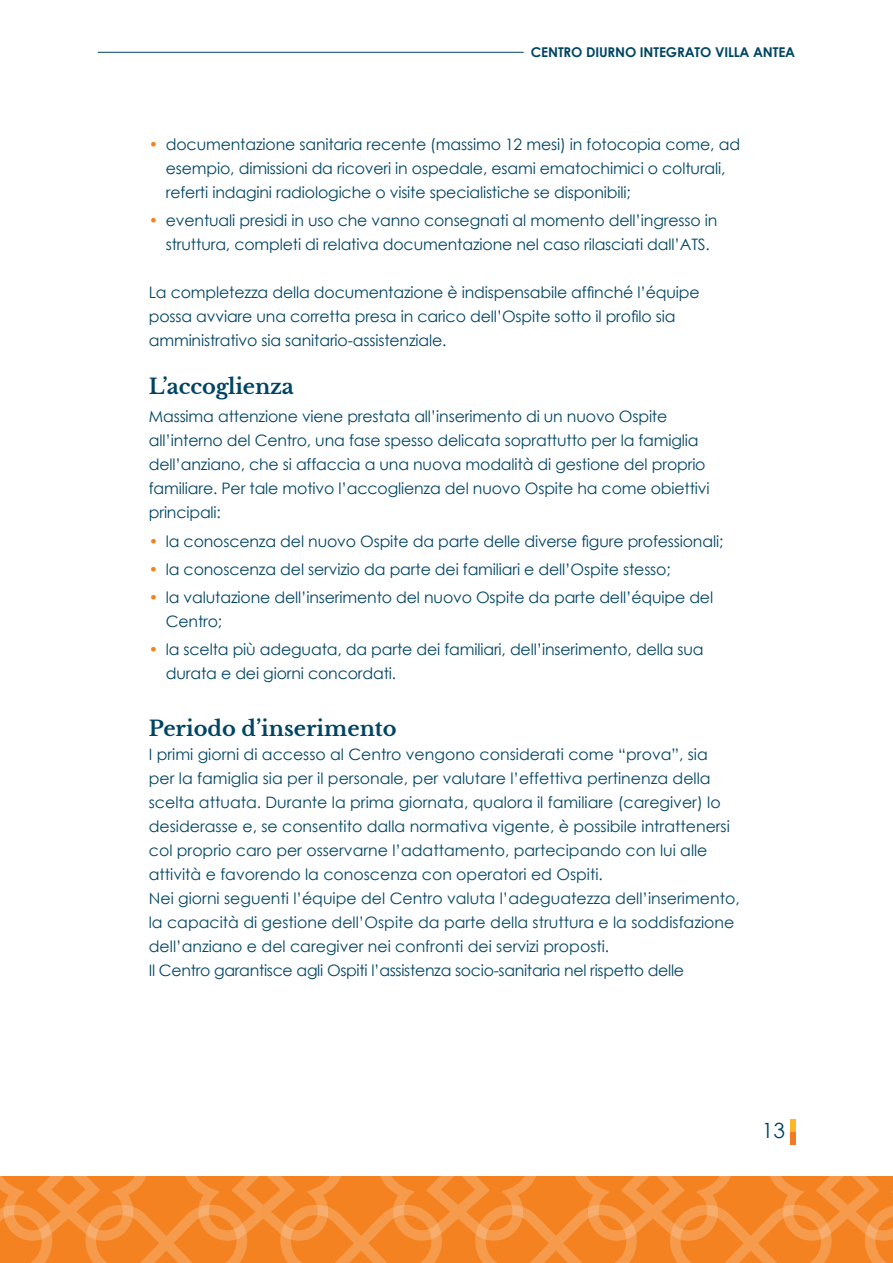
<style>
.page{position:relative;width:893px;height:1263px;background:#fff}
.page>*{position:absolute;margin:0;border:0;box-sizing:border-box;transform-origin:0 0}
.t1{font:700 21px "Libre Baskerville";color:#004563}
.t2{font:21px "Century Gothic";color:#004563}
.t3{font:15.75px/24px "Century Gothic";letter-spacing:-.01em;color:#004563}
.t4{font:700 13.5px "Century Gothic";letter-spacing:-.01em;color:#004563}
.s1{color:#f58220}
</style>
<div class="page">
<svg style="left:0;top:1176px;width:893px;height:87px;background:#f58b31"></svg>
<hr style="left:98px;top:52px;width:426px;height:1px;background:#004563">
<div style="left:790px;top:1132px;width:5px;height:12px;background:#f47b23"></div>
<div style="left:790px;top:1119px;width:5px;height:13px;background:#fdb728"></div>
<p class="t4" style="left:531px;top:42px;width:266px">CENTRO DIURNO INTEGRATO VILLA ANTEA</p>
<p class="t3" style="left:166px;top:132px;width:576px;text-indent:-17px"><span class="s1">•</span> documentazione sanitaria recente (massimo 12 mesi) in fotocopia come, ad esempio, dimissioni da ricoveri in ospedale, esami ematochimici o colturali, referti indagini radiologiche o visite specialistiche se disponibili;</p>
<p class="t3" style="left:166px;top:208px;width:553px;text-indent:-17px"><span class="s1">•</span> eventuali presidi in uso che vanno consegnati al momento dell’ingresso in struttura, completi di relativa documentazione nel caso rilasciati dall’ATS.</p>
<p class="t3" style="left:149px;top:280px;width:552px">La completezza della documentazione è indispensabile affinché l’équipe possa avviare una corretta presa in carico dell’Ospite sotto il profilo sia amministrativo sia sanitario-assistenziale.</p>
<h1 class="t1" style="left:149px;top:374px;width:147px">L’accoglienza</h1>
<p class="t3" style="left:149px;top:404px;width:562px">Massima attenzione viene prestata all’inserimento di un nuovo Ospite all’interno del Centro, una fase spesso delicata soprattutto per la famiglia dell’anziano, che si affaccia a una nuova modalità di gestione del proprio familiare. Per tale motivo l’accoglienza del nuovo Ospite ha come obiettivi principali:</p>
<p class="t3" style="left:149px;top:529px;width:576px"><span class="s1">•</span> la conoscenza del nuovo Ospite da parte delle diverse figure professionali;</p>
<p class="t3" style="left:149px;top:557px;width:523px"><span class="s1">•</span> la conoscenza del servizio da parte dei familiari e dell’Ospite stesso;</p>
<p class="t3" style="left:166px;top:585px;width:549px;text-indent:-17px"><span class="s1">•</span> la valutazione dell’inserimento del nuovo Ospite da parte dell’équipe del<br>Centro;</p>
<p class="t3" style="left:166px;top:637px;width:539px;text-indent:-17px"><span class="s1">•</span> la scelta più adeguata, da parte dei familiari, dell’inserimento, della sua durata e dei giorni concordati.</p>
<h1 class="t1" style="left:149px;top:715px;width:249px">Periodo d’inserimento</h1>
<p class="t3" style="left:149px;top:742px;width:592px">I primi giorni di accesso al Centro vengono considerati come “prova”, sia<br>per la famiglia sia per il personale, per valutare l’effettiva pertinenza della scelta attuata. Durante la prima giornata, qualora il familiare (caregiver) lo desiderasse e, se consentito dalla normativa vigente, è possibile intrattenersi col proprio caro per osservarne l’adattamento, partecipando con lui alle attività e favorendo la conoscenza con operatori ed Ospiti.<br>Nei giorni seguenti l’équipe del Centro valuta l’adeguatezza dell’inserimento, la capacità di gestione dell’Ospite da parte della struttura e la soddisfazione dell’anziano e del caregiver nei confronti dei servizi proposti.<br>Il Centro garantisce agli Ospiti l’assistenza socio-sanitaria nel rispetto delle</p>
<h1 class="t2" style="left:762px;top:1116px;width:25px">13</h1>
</div>
